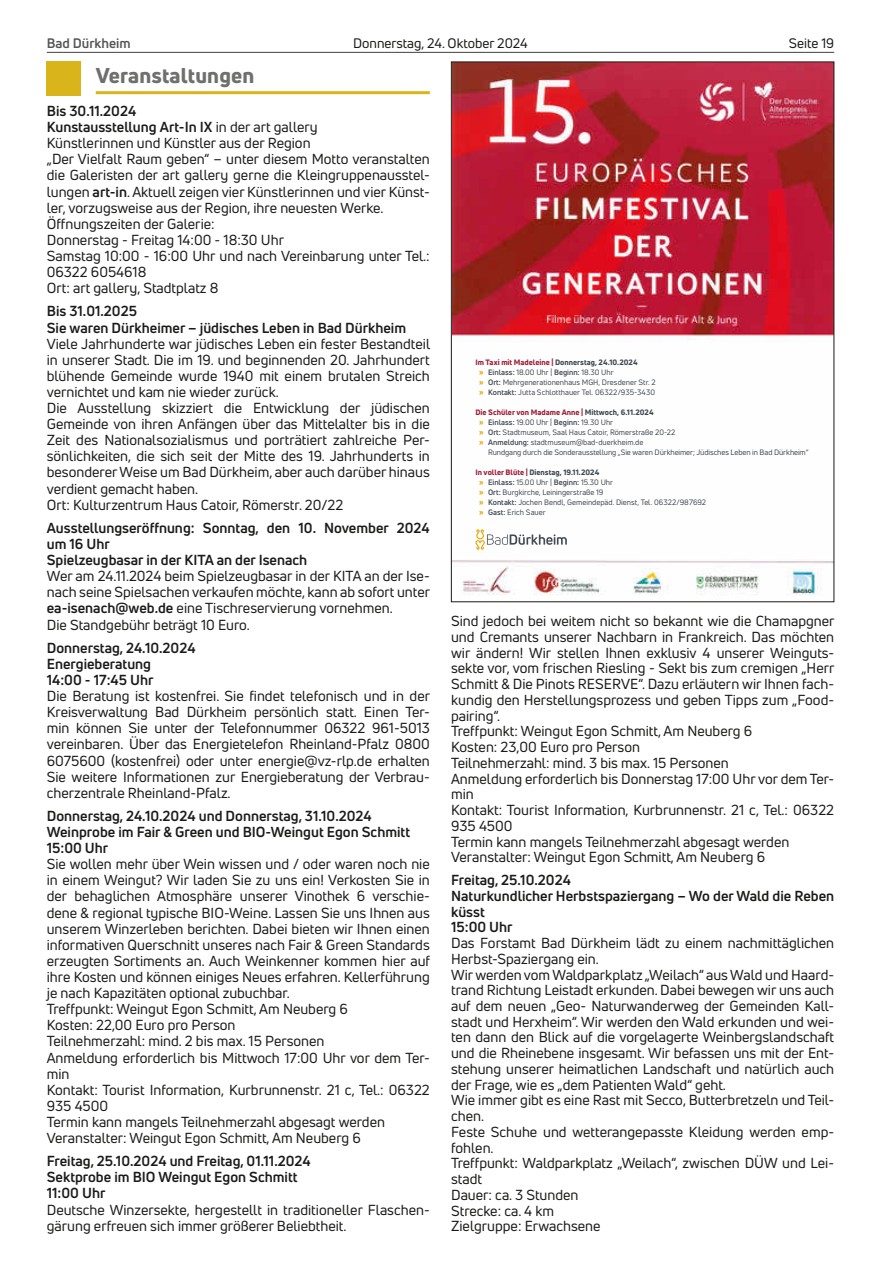
<style>
.page{position:relative;width:881px;height:1263px;background:#fff}
.page>*{position:absolute;margin:0;border:0;box-sizing:border-box;transform-origin:0 0}
.t1{font:800 21px "Ljtlxk Uni Neue";letter-spacing:.01em;color:#6f6f6e}
.t2{font:14.25px/16px "Uni Neue";color:#1a1a18}
.t3{font:700 14.25px/16px "Uni Neue";color:#1a1a18}
.t4{font:13.5px "Uni Neue";color:#1a1a18}
.t5{font:700 13.5px "Uni Neue";color:#565655}
.t6{font:7.65px/9.9px "Pljyjn Uni Neue";letter-spacing:-.005em;color:#434a53}
.t7{font:800 7.65px "Pgghvj Uni Neue";color:#434a53}
.t8{font:800 7.65px "Pgghvj Uni Neue";color:#a02139}
.s1{font-weight:700}
.s2{color:#a02139}
.s3{font-family:"Pgghvj Uni Neue";font-weight:800;color:#e6a400}
.s4{font-family:"Kdlcfr Uni Neue";font-weight:700}
.s5{color:#434a53}
</style>
<div class="page">
<hr style="left:47px;top:52px;width:786px;height:1px;background:#565655">
<img style="left:453px;top:64px;width:378px;height:531px">
<svg style="left:475px;top:529px;width:91px;height:21px"></svg>
<div style="left:47px;top:62px;width:34px;height:34px;background:#d9b41b"></div>
<hr style="left:96px;top:91px;width:333px;height:3px;background:#d9b41b">
<p class="t5" style="left:47px;top:34px;width:85px">Bad Dürkheim</p>
<p class="t4" style="left:353px;top:34px;width:176px">Donnerstag, 24. Oktober 2024</p>
<p class="t4" style="left:788px;top:34px;width:47px">Seite 19</p>
<h1 class="t1" style="left:96px;top:62px;width:160px">Veranstaltungen</h1>
<p class="t2" style="left:47px;top:103px;width:384px"><span class="s1">Bis 30.11.2024<br>Kunstausstellung Art-In IX</span> in der art gallery<br>Künstlerinnen und Künstler aus der Region<br>„Der Vielfalt Raum geben“ – unter diesem Motto veranstalten die Galeristen der art gallery gerne die Kleingruppenausstel&shy;lungen <span class="s1">art-in</span>. Aktuell zeigen vier Künstlerinnen und vier Künst&shy;ler, vorzugsweise aus der Region, ihre neuesten Werke.<br>Öffnungszeiten der Galerie:<br>Donnerstag - Freitag 14:00 - 18:30 Uhr<br>Samstag 10:00 - 16:00 Uhr und nach Vereinbarung unter Tel.:<br>06322 6054618<br>Ort: art gallery, Stadtplatz 8</p>
<p class="t3" style="left:47px;top:303px;width:360px">Bis 31.01.2025<br>Sie waren Dürkheimer – jüdisches Leben in Bad Dürkheim</p>
<p class="t2" style="left:47px;top:335px;width:384px">Viele Jahrhunderte war jüdisches Leben ein fester Bestandteil in unserer Stadt. Die im 19. und beginnenden 20. Jahrhundert blühende Gemeinde wurde 1940 mit einem brutalen Streich vernichtet und kam nie wieder zurück.<br>Die Ausstellung skizziert die Entwicklung der jüdischen Gemeinde von ihren Anfängen über das Mittelalter bis in die Zeit des Nationalsozialismus und porträtiert zahlreiche Per&shy;sönlichkeiten, die sich seit der Mitte des 19. Jahrhunderts in besonderer Weise um Bad Dürkheim, aber auch darüber hinaus verdient gemacht haben.<br>Ort: Kulturzentrum Haus Catoir, Römerstr. 20/22</p>
<p class="t3" style="left:47px;top:520px;width:384px">Ausstellungseröffnung: Sonntag, den 10. November 2024 um 16 Uhr<br>Spielzeugbasar in der KITA an der Isenach</p>
<p class="t2" style="left:47px;top:568px;width:384px">Wer am 24.11.2024 beim Spielzeugbasar in der KITA an der Ise&shy;nach seine Spielsachen verkaufen möchte, kann ab sofort unter <span class="s1">ea-isenach@web.de</span> eine Tischreservierung vornehmen.<br>Die Standgebühr beträgt 10 Euro.</p>
<p class="t3" style="left:47px;top:639px;width:150px">Donnerstag, 24.10.2024<br>Energieberatung<br>14:00 - 17:45 Uhr</p>
<p class="t2" style="left:47px;top:688px;width:384px;text-align:justify">Die Beratung ist kostenfrei. Sie findet telefonisch und in der Kreisverwaltung Bad Dürkheim persönlich statt. Einen Ter&shy;min können Sie unter der Telefonnummer 06322 961-5013 vereinbaren. Über das Energietelefon Rheinland-Pfalz 0800<br>6075600 (kostenfrei) oder unter energie@vz-rlp.de erhalten Sie weitere Informationen zur Energieberatung der Verbrau&shy;cherzentrale Rheinland-Pfalz.</p>
<p class="t3" style="left:47px;top:808px;width:364px">Donnerstag, 24.10.2024 und Donnerstag, 31.10.2024<br>Weinprobe im Fair &amp; Green und BIO-Weingut Egon Schmitt<br>15:00 Uhr</p>
<p class="t2" style="left:47px;top:856px;width:384px">Sie wollen mehr über Wein wissen und / oder waren noch nie in einem Weingut? Wir laden Sie zu uns ein! Verkosten Sie in der behaglichen Atmosphäre unserer Vinothek 6 verschie&shy;dene &amp; regional typische BIO-Weine. Lassen Sie uns Ihnen aus unserem Winzerleben berichten. Dabei bieten wir Ihnen einen informativen Querschnitt unseres nach Fair &amp; Green Standards erzeugten Sortiments an. Auch Weinkenner kommen hier auf ihre Kosten und können einiges Neues erfahren. Kellerführung je nach Kapazitäten optional zubuchbar.<br>Treffpunkt: Weingut Egon Schmitt, Am Neuberg 6<br>Kosten: 22,00 Euro pro Person<br>Teilnehmerzahl: mind. 2 bis max. 15 Personen<br>Anmeldung erforderlich bis Mittwoch 17:00 Uhr vor dem Ter&shy;min<br>Kontakt: Tourist Information, Kurbrunnenstr. 21 c, Tel.: 06322<br>935 4500<br>Termin kann mangels Teilnehmerzahl abgesagt werden Veranstalter: Weingut Egon Schmitt, Am Neuberg 6</p>
<p class="t3" style="left:47px;top:1153px;width:265px">Freitag, 25.10.2024 und Freitag, 01.11.2024<br>Sektprobe im BIO Weingut Egon Schmitt<br>11:00 Uhr</p>
<p class="t2" style="left:47px;top:1201px;width:384px">Deutsche Winzersekte, hergestellt in traditioneller Flaschen&shy;gärung erfreuen sich immer größerer Beliebtheit.</p>
<p class="t7" style="left:475px;top:357px;width:164px"><span class="s2">Im Taxi mit Madeleine |</span> Donnerstag, 24.10.2024</p>
<p class="t6" style="left:479px;top:367px;width:178px"><span class="s3">»</span> <span class="s4">Einlass:</span> 18.00 Uhr | <span class="s4">Beginn:</span> 18.30 Uhr<br><span class="s3">»</span> <span class="s4">Ort:</span> Mehrgenerationenhaus MGH, Dresdener Str. 2 <span class="s3">»</span> <span class="s4">Kontakt:</span> Jutta Schlotthauer Tel. 06322/935-3430</p>
<p class="t8" style="left:475px;top:407px;width:180px">Die Schüler von Madame Anne | <span class="s5">Mittwoch, 6.11.2024</span></p>
<p class="t6" style="left:479px;top:417px;width:198px"><span class="s3">»</span> <span class="s4">Einlass:</span> 19.00 Uhr | <span class="s4">Beginn:</span> 19.30 Uhr<br><span class="s3">»</span> <span class="s4">Ort:</span> Stadtmuseum, Saal Haus Catoir, Römerstraße 20-22 <span class="s3">»</span> <span class="s4">Anmeldung:</span> stadtmuseum@bad-duerkheim.de</p>
<p class="t6" style="left:488px;top:447px;width:322px">Rundgang durch die Sonderausstellung „Sie waren Dürkheimer; Jüdisches Leben in Bad Dürkheim“</p>
<p class="t7" style="left:475px;top:467px;width:125px"><span class="s2">In voller Blüte |</span> Dienstag, 19.11.2024</p>
<p class="t6" style="left:479px;top:477px;width:228px"><span class="s3">»</span> <span class="s4">Einlass:</span> 15.00 Uhr | <span class="s4">Beginn:</span> 15.30 Uhr<br><span class="s3">»</span> <span class="s4">Ort:</span> Burgkirche, Leiningerstraße 19<br><span class="s3">»</span> <span class="s4">Kontakt:</span> Jochen Bendl, Gemeindepäd. Dienst, Tel. 06322/987692 <span class="s3">»</span> <span class="s4">Gast:</span> Erich Sauer</p>
<p class="t2" style="left:451px;top:613px;width:385px">Sind jedoch bei weitem nicht so bekannt wie die Chamapgner und Cremants unserer Nachbarn in Frankreich. Das möchten wir ändern! Wir stellen Ihnen exklusiv 4 unserer Weinguts&shy;sekte vor, vom frischen Riesling - Sekt bis zum cremigen „Herr Schmitt &amp; Die Pinots RESERVE“. Dazu erläutern wir Ihnen fach&shy;kundig den Herstellungsprozess und geben Tipps zum „Food&shy;pairing“.<br>Treffpunkt: Weingut Egon Schmitt, Am Neuberg 6<br>Kosten: 23,00 Euro pro Person<br>Teilnehmerzahl: mind. 3 bis max. 15 Personen<br>Anmeldung erforderlich bis Donnerstag 17:00 Uhr vor dem Ter&shy;min<br>Kontakt: Tourist Information, Kurbrunnenstr. 21 c, Tel.: 06322<br>935 4500<br>Termin kann mangels Teilnehmerzahl abgesagt werden Veranstalter: Weingut Egon Schmitt, Am Neuberg 6</p>
<p class="t3" style="left:451px;top:872px;width:384px">Freitag, 25.10.2024<br>Naturkundlicher Herbstspaziergang – Wo der Wald die Reben küsst<br>15:00 Uhr</p>
<p class="t2" style="left:451px;top:935px;width:384px">Das Forstamt Bad Dürkheim lädt zu einem nachmittäglichen Herbst-Spaziergang ein.<br>Wir werden vom Waldparkplatz „Weilach“ aus Wald und Haard&shy;trand Richtung Leistadt erkunden. Dabei bewegen wir uns auch auf dem neuen „Geo- Naturwanderweg der Gemeinden Kall&shy;stadt und Herxheim“. Wir werden den Wald erkunden und wei&shy;ten dann den Blick auf die vorgelagerte Weinbergslandschaft und die Rheinebene insgesamt. Wir befassen uns mit der Ent&shy;stehung unserer heimatlichen Landschaft und natürlich auch der Frage, wie es „dem Patienten Wald“ geht.<br>Wie immer gibt es eine Rast mit Secco, Butterbretzeln und Teil&shy;chen.<br>Feste Schuhe und wetterangepasste Kleidung werden emp&shy;fohlen.<br>Treffpunkt: Waldparkplatz „Weilach“, zwischen DÜW und Lei&shy;stadt<br>Dauer: ca. 3 Stunden<br>Strecke: ca. 4 km<br>Zielgruppe: Erwachsene</p>
</div>
